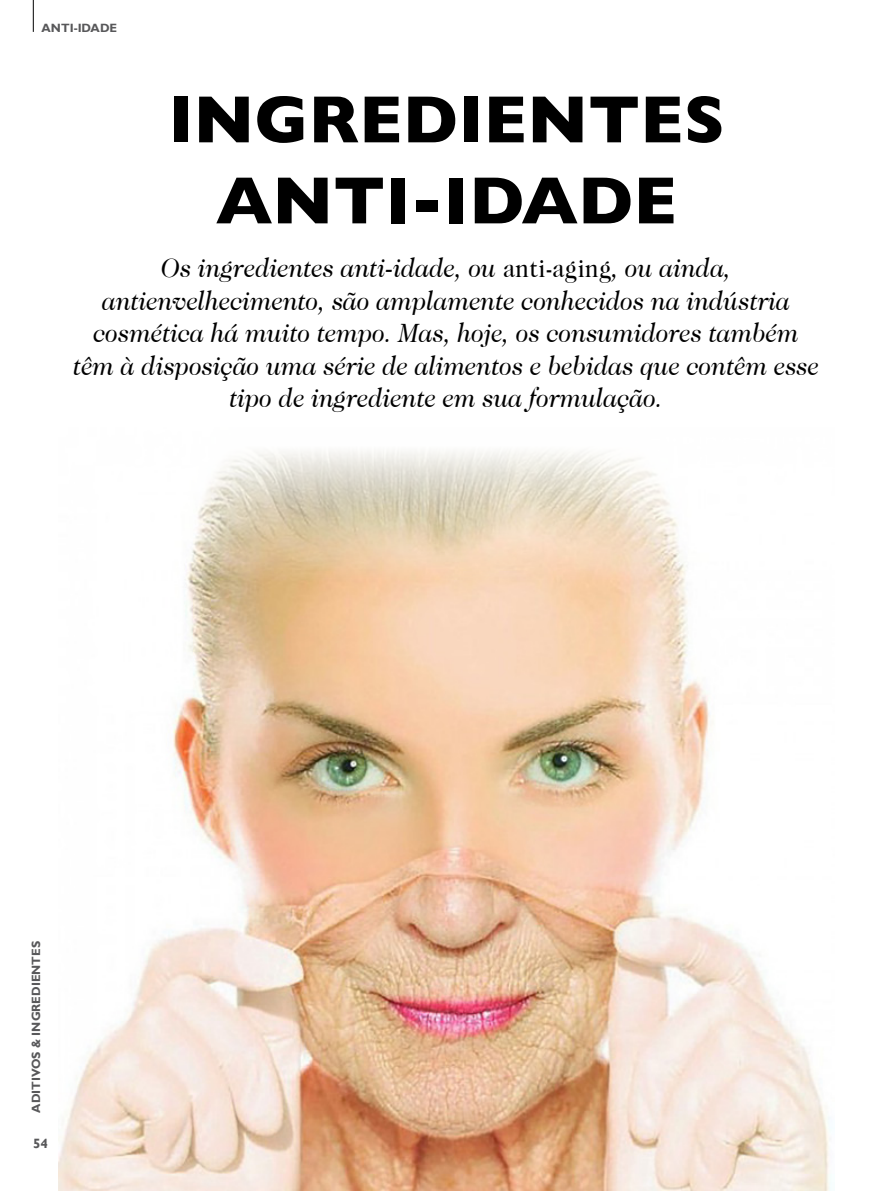
<style>
.page{position:relative;width:893px;height:1191px;background:#fff}
.page>*{position:absolute;margin:0;border:0;box-sizing:border-box;transform-origin:0 0}
.título{font:700 67.5px/81px "Gill Sans";color:#000;text-align:center}
.olho_para_o_texto{font:italic 27px/32.4px "ITC Caslon 224";color:#000;text-align:center;scale:.9 1}
.t1{font:700 13.5px "Gill Sans";color:#58585a}
.t2{font:700 12px "Gill Sans";color:#58585a}
.s1{font-family:"Caslon 224 IT Cby BT";font-style:normal}
</style>
<div class="page">
<hr style="left:33px;top:0;width:1px;height:32px;background:#000">
<img style="left:58px;top:451px;width:771px;height:740px">
<p class="t2" style="left:42px;top:21px;width:77px">ANTI-IDADE</p>
<p class="título" style="left:168px;top:77px;width:559px">INGREDIENTES<br>ANTI-IDADE</p>
<p class="olho_para_o_texto" style="left:74px;top:252px;width:830px">Os ingredientes anti-idade, ou <span class="s1">anti-aging</span>, ou ainda, antienvelhecimento, são amplamente conhecidos na indústria cosmética há muito tempo. Mas, hoje, os consumidores também têm à disposição uma série de alimentos e bebidas que contêm esse tipo de ingrediente em sua formulação.</p>
<p class="t2" style="left:29px;top:1112px;width:173px;rotate:-90deg">ADITIVOS &amp; INGREDIENTES</p>
<p class="t1" style="left:33px;top:1135px;width:16px">54</p>
</div>
